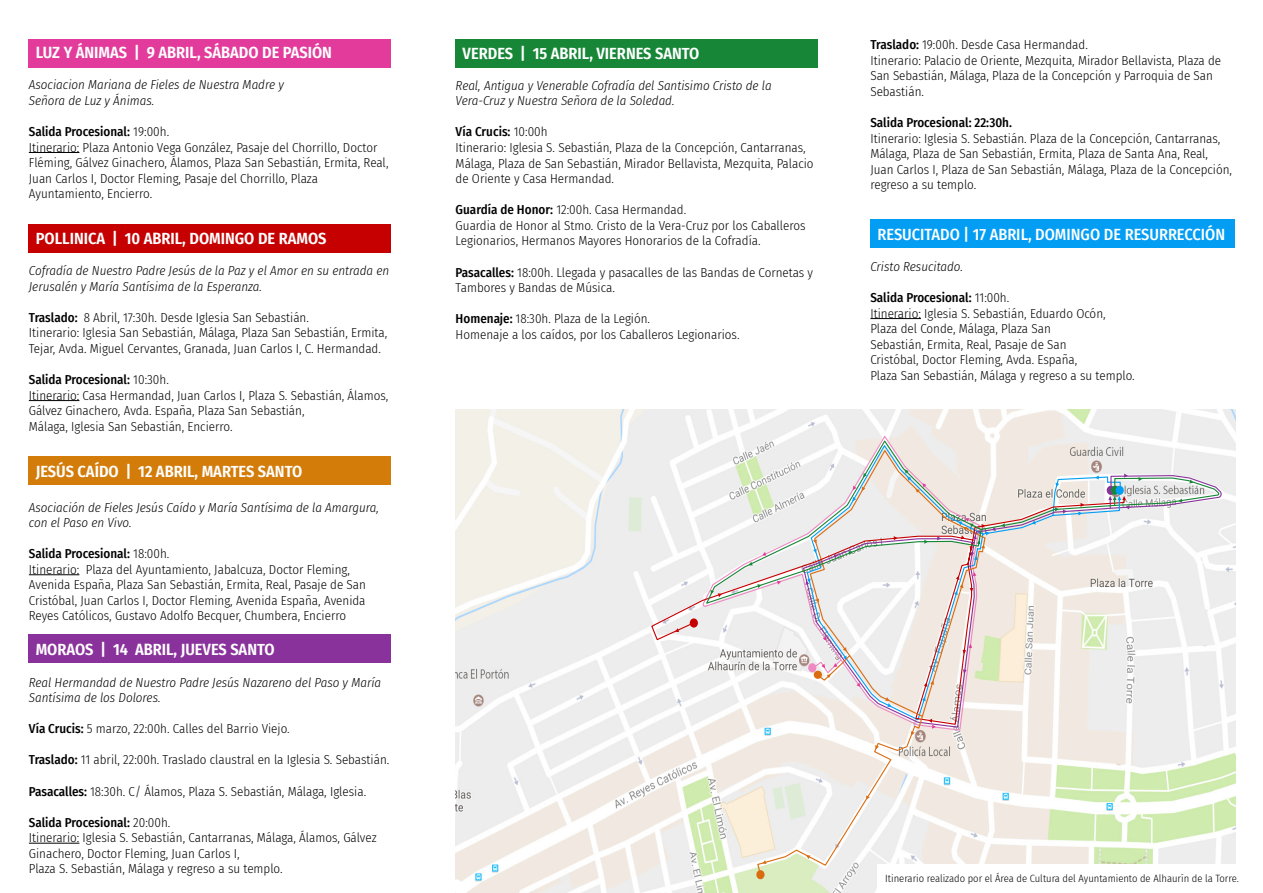
<style>
.page{position:relative;width:1263px;height:893px;background:#fff}
.page>*{position:absolute;margin:0;border:0;box-sizing:border-box;transform-origin:0 0}
.t1{font:600 16.2px "Fira Sans Condensed";color:#fff}
.t2{font:500 16.2px "Fira Sans Condensed";color:#fff}
.t3{font:300 12.9px/15.6px "Fira Sans Condensed";color:#000}
.t4{font:italic 300 12.9px/15.6px "Fira Sans Condensed";color:#000}
.t5{font:500 12.9px "Fira Sans Condensed";color:#000}
.t6{font:300 10.5px "Fira Sans Condensed";color:#000}
.s1{font-weight:500}
</style>
<div class="page">
<div style="left:29px;top:39px;width:362px;height:28px;background:#e23b9b"></div>
<div style="left:456px;top:39px;width:362px;height:28px;background:#178737"></div>
<div style="left:870px;top:220px;width:364px;height:28px;background:#039ef4"></div>
<div style="left:29px;top:225px;width:362px;height:28px;background:#c60000"></div>
<div style="left:29px;top:456px;width:362px;height:29px;background:#d37c09"></div>
<div style="left:29px;top:634px;width:362px;height:28px;background:#89329b"></div>
<hr style="left:29px;top:152px;width:50px;height:1px;background:#000">
<hr style="left:29px;top:400px;width:50px;height:1px;background:#000">
<hr style="left:29px;top:574px;width:50px;height:1px;background:#000">
<hr style="left:29px;top:843px;width:50px;height:1px;background:#000">
<hr style="left:870px;top:318px;width:51px;height:1px;background:#000">
<img style="left:456px;top:410px;width:779px;height:483px">
<svg style="left:701px;top:434px;width:280px;height:297px"></svg>
<svg style="left:650px;top:498px;width:106px;height:227px"></svg>
<svg style="left:995px;top:474px;width:228px;height:254px"></svg>
<svg style="left:675px;top:628px;width:4px;height:4px"></svg>
<svg style="left:704px;top:439px;width:517px;height:166px"></svg>
<svg style="left:1178px;top:498px;width:4px;height:5px"></svg>
<svg style="left:748px;top:562px;width:5px;height:3px"></svg>
<svg style="left:711px;top:590px;width:11px;height:7px"></svg>
<svg style="left:1052px;top:496px;width:77px;height:21px"></svg>
<div style="left:690px;top:618px;width:8px;height:10px;background:#c60000;border-radius:50%"></div>
<div style="left:756px;top:870px;width:8px;height:9px;background:#db6b0f;border-radius:50%"></div>
<svg style="left:1106px;top:485px;width:9px;height:10px"></svg>
<svg style="left:1110px;top:485px;width:9px;height:10px"></svg>
<svg style="left:1115px;top:485px;width:9px;height:10px"></svg>
<svg style="left:756px;top:537px;width:230px;height:339px"></svg>
<svg style="left:805px;top:448px;width:190px;height:287px"></svg>
<div style="left:877px;top:864px;width:386px;height:29px;background:#fff"></div>
<p class="t1" style="left:36px;top:39px;width:298px">LUZ Y ÁNIMAS | 9 ABRIL, SÁBADO DE PASIÓN</p>
<p class="t4" style="left:29px;top:77px;width:256px">Asociacion Mariana de Fieles de Nuestra Madre y<br>Señora de Luz y Ánimas.</p>
<p class="t3" style="left:29px;top:124px;width:361px"><span class="s1">Salida Procesional:</span> 19:00h.<br>Itinerario: Plaza Antonio Vega González, Pasaje del Chorrillo, Doctor Fléming, Gálvez Ginachero, Álamos, Plaza San Sebastián, Ermita, Real, Juan Carlos I, Doctor Fleming, Pasaje del Chorrillo, Plaza Ayuntamiento, Encierro.</p>
<p class="t1" style="left:36px;top:225px;width:292px">POLLINICA | 10 ABRIL, DOMINGO DE RAMOS</p>
<p class="t4" style="left:29px;top:263px;width:362px">Cofradía de Nuestro Padre Jesús de la Paz y el Amor en su entrada en<br>Jerusalén y María Santísima de la Esperanza.</p>
<p class="t3" style="left:29px;top:309px;width:360px"><span class="s1">Traslado:</span> 8 Abril, 17:30h. Desde Iglesia San Sebastián.<br>Itinerario: Iglesia San Sebastián, Málaga, Plaza San Sebastián, Ermita,<br>Tejar, Avda. Miguel Cervantes, Granada, Juan Carlos I, C. Hermandad.</p>
<p class="t3" style="left:29px;top:372px;width:361px"><span class="s1">Salida Procesional:</span> 10:30h.<br>Itinerario: Casa Hermandad, Juan Carlos I, Plaza S. Sebastián, Álamos, Gálvez Ginachero, Avda. España, Plaza San Sebastián,<br>Málaga, Iglesia San Sebastián, Encierro.</p>
<p class="t1" style="left:36px;top:458px;width:268px">JESÚS CAÍDO | 12 ABRIL, MARTES SANTO</p>
<p class="t4" style="left:29px;top:499px;width:352px">Asociación de Fieles Jesús Caído y María Santísima de la Amargura, con el Paso en Vivo.</p>
<p class="t3" style="left:29px;top:546px;width:339px"><span class="s1">Salida Procesional:</span> 18:00h.<br>Itinerario: Plaza del Ayuntamiento, Jabalcuza, Doctor Fleming, Avenida España, Plaza San Sebastián, Ermita, Real, Pasaje de San Cristóbal, Juan Carlos I, Doctor Fleming, Avenida España, Avenida Reyes Católicos, Gustavo Adolfo Becquer, Chumbera, Encierro</p>
<p class="t1" style="left:36px;top:637px;width:240px">MORAOS | 14 ABRIL, JUEVES SANTO</p>
<p class="t4" style="left:29px;top:674px;width:354px">Real Hermandad de Nuestro Padre Jesús Nazareno del Paso y María<br>Santísima de los Dolores.</p>
<p class="t3" style="left:29px;top:721px;width:262px"><span class="s1">Vía Crucis:</span> 5 marzo, 22:00h. Calles del Barrio Viejo.</p>
<p class="t3" style="left:29px;top:752px;width:362px"><span class="s1">Traslado:</span> 11 abril, 22:00h. Traslado claustral en la Iglesia S. Sebastián.</p>
<p class="t3" style="left:29px;top:783px;width:339px"><span class="s1">Pasacalles:</span> 18:30h. C/ Álamos, Plaza S. Sebastián, Málaga, Iglesia.</p>
<p class="t3" style="left:29px;top:814px;width:349px"><span class="s1">Salida Procesional:</span> 20:00h.<br>Itinerario: Iglesia S. Sebastián, Cantarranas, Málaga, Álamos, Gálvez Ginachero, Doctor Fleming, Juan Carlos I,<br>Plaza S. Sebastián, Málaga y regreso a su templo.</p>
<p class="t1" style="left:463px;top:40px;width:238px">VERDES | 15 ABRIL, VIERNES SANTO</p>
<p class="t4" style="left:456px;top:77px;width:317px">Real, Antigua y Venerable Cofradía del Santisimo Cristo de la<br>Vera-Cruz y Nuestra Señora de la Soledad.</p>
<p class="t3" style="left:456px;top:124px;width:359px"><span class="s1">Vía Crucis:</span> 10:00h<br>Itinerario: Iglesia S. Sebastián, Plaza de la Concepción, Cantarranas, Málaga, Plaza de San Sebastián, Mirador Bellavista, Mezquita, Palacio de Oriente y Casa Hermandad.</p>
<p class="t3" style="left:456px;top:202px;width:351px"><span class="s1">Guardía de Honor:</span> 12:00h. Casa Hermandad.<br>Guardia de Honor al Stmo. Cristo de la Vera-Cruz por los Caballeros<br>Legionarios, Hermanos Mayores Honorarios de la Cofradía.</p>
<p class="t3" style="left:456px;top:264px;width:359px"><span class="s1">Pasacalles:</span> 18:00h. Llegada y pasacalles de las Bandas de Cornetas y<br>Tambores y Bandas de Música.</p>
<p class="t3" style="left:456px;top:311px;width:285px"><span class="s1">Homenaje:</span> 18:30h. Plaza de la Legión.<br>Homenaje a los caídos, por los Caballeros Legionarios.</p>
<p class="t3" style="left:870px;top:37px;width:352px"><span class="s1">Traslado:</span> 19:00h. Desde Casa Hermandad.<br>Itinerario: Palacio de Oriente, Mezquita, Mirador Bellavista, Plaza de San Sebastián, Málaga, Plaza de la Concepción y Parroquia de San Sebastián.</p>
<p class="t5" style="left:870px;top:112px;width:143px">Salida Procesional: 22:30h.</p>
<p class="t3" style="left:870px;top:130px;width:363px">Itinerario: Iglesia S. Sebastián. Plaza de la Concepción, Cantarranas, Málaga, Plaza de San Sebastián, Ermita, Plaza de Santa Ana, Real, Juan Carlos I, Plaza de San Sebastián, Málaga, Plaza de la Concepción, regreso a su templo.</p>
<p class="t2" style="left:877px;top:221px;width:349px">RESUCITADO | 17 ABRIL, DOMINGO DE RESURRECCIÓN</p>
<p class="t4" style="left:870px;top:259px;width:94px">Cristo Resucitado.</p>
<p class="t3" style="left:870px;top:290px;width:266px"><span class="s1">Salida Procesional:</span> 11:00h.<br>Itinerario: Iglesia S. Sebastián, Eduardo Ocón, Plaza del Conde, Málaga, Plaza San<br>Sebastián, Ermita, Real, Pasaje de San<br>Cristóbal, Doctor Fleming, Avda. España,<br>Plaza San Sebastián, Málaga y regreso a su templo.</p>
<p class="t6" style="left:885px;top:871px;width:355px">Itinerario realizado por el Área de Cultura del Ayuntamiento de Alhaurín de la Torre.</p>
</div>
